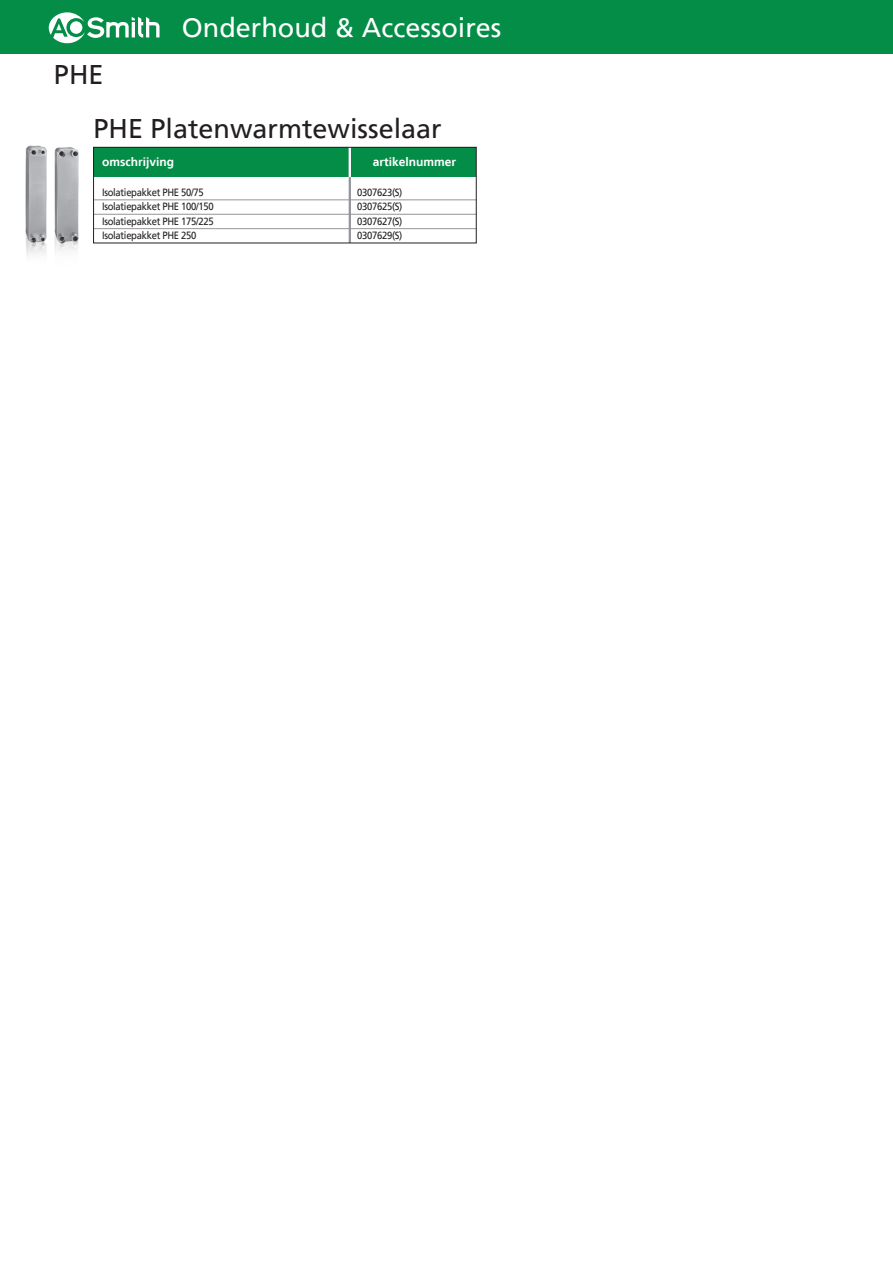
<style>
.page{position:relative;width:893px;height:1263px;background:#fff}
.page>*{position:absolute;margin:0;border:0;box-sizing:border-box;transform-origin:0 0}
.t1{font:27px "Frutiger LT";color:#231f20}
.t2{font:27px "Frutiger LT";color:#fff}
.t3{font:700 12px "Frutiger LT";color:#fff}
.t4{font:10.5px "Frutiger LT";letter-spacing:-.03em;color:#231f20;scale:.9 1}
</style>
<div class="page">
<div style="left:94px;top:147px;width:382px;height:30px;background:#048d47"></div>
<hr style="left:349px;top:147px;width:2px;height:96px;background:#939598">
<hr style="left:94px;top:199px;width:382px;height:1px;background:#939598">
<hr style="left:94px;top:214px;width:382px;height:1px;background:#939598">
<hr style="left:94px;top:228px;width:382px;height:1px;background:#939598">
<hr style="left:349px;top:147px;width:2px;height:30px;background:#fff">
<div style="left:93px;top:147px;width:384px;height:96px;border:1px solid #231f20"></div>
<img style="left:25px;top:145px;width:54px;height:111px">
<div style="left:0;top:0;width:893px;height:54px;background:#048d47"></div>
<svg style="left:49px;top:12px;width:111px;height:31px"></svg>
<h1 class="t1" style="left:54px;top:59px;width:51px">PHE</h1>
<h1 class="t2" style="left:182px;top:12px;width:321px">Onderhoud &amp; Accessoires</h1>
<h1 class="t1" style="left:94px;top:112px;width:350px">PHE Platenwarmtewisselaar</h1>
<p class="t3" style="left:102px;top:154px;width:73px">omschrijving</p>
<p class="t3" style="left:373px;top:154px;width:85px">artikelnummer</p>
<p class="t4" style="left:102px;top:186px;width:114px">Isolatiepakket PHE 50/75</p>
<p class="t4" style="left:357px;top:186px;width:52px">0307623(S)</p>
<p class="t4" style="left:102px;top:200px;width:126px">Isolatiepakket PHE 100/150</p>
<p class="t4" style="left:357px;top:200px;width:52px">0307625(S)</p>
<p class="t4" style="left:102px;top:215px;width:126px">Isolatiepakket PHE 175/225</p>
<p class="t4" style="left:357px;top:215px;width:52px">0307627(S)</p>
<p class="t4" style="left:102px;top:229px;width:106px">Isolatiepakket PHE 250</p>
<p class="t4" style="left:357px;top:229px;width:52px">0307629(S)</p>
</div>
